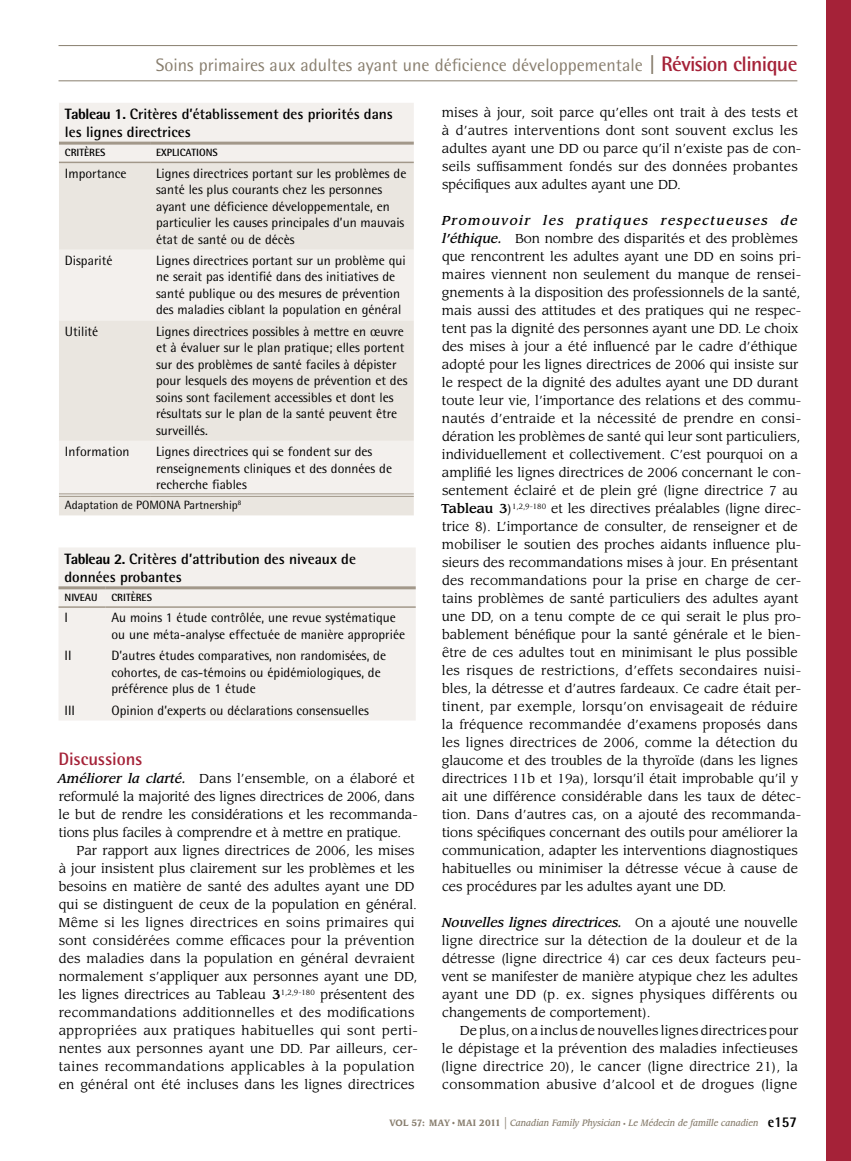
<style>
.page{position:relative;width:851px;height:1161px;background:#fff}
.page>*{position:absolute;margin:0;border:0;box-sizing:border-box;transform-origin:0 0}
.t1{font:18px "Rotis Semi Sans Std";color:#887e6e}
.t2{font:700 18px "Rotis Semi Sans Std";color:#a52238}
.t3{font:700 15px/18px "Rotis Semi Sans Std";color:#000}
.t4{font:13.5px/16.5px "Rotis Semi Sans Std";color:#000}
.t5{font:12.75px/18px "Leawood Std";color:#000}
.t6{font:12px "Rotis Semi Sans Std";color:#000}
.t7{font:700 10.5px "Rotis Semi Sans Std";color:#000}
.t8{font:italic 500 9px "Leawood Std";color:#887e6e;scale:.9 1}
.s1{font-weight:700;font-size:21px}
.s2{font-weight:700;font-size:21px;color:#a52238}
.s3{font-weight:800}
.s4{font-weight:500;font-style:italic}
.s5{font-weight:500}
.s6{font-weight:700;font-style:normal}
.s7{font-family:"Times";font-weight:400;font-style:normal}
.s8{font-weight:400;font-style:normal;font-size:15px}
.s9{font-style:normal;font-size:6px}
.s10{font-family:"Rotis Semi Sans Std";font-weight:800;font-style:normal;font-size:15px;color:#000}
</style>
<div class="page">
<div style="left:826px;top:0;width:24px;height:1161px;background:#a52238"></div>
<hr style="left:58px;top:45px;width:739px;height:1px;background:#887e6e">
<hr style="left:58px;top:80px;width:739px;height:1px;background:#887e6e">
<div style="left:59px;top:103px;width:355px;height:59px;background:#f3f0ed"></div>
<svg style="left:59px;top:163px;width:355px;height:352px;background:#ede9e4"></svg>
<hr style="left:59px;top:142px;width:91px;height:3px;background:#a2988a">
<hr style="left:150px;top:142px;width:264px;height:3px;background:#a2988a">
<hr style="left:59px;top:162px;width:91px;height:1px;background:#a2988a">
<hr style="left:150px;top:162px;width:264px;height:1px;background:#a2988a">
<hr style="left:59px;top:494px;width:91px;height:1px;background:#a2988a">
<hr style="left:59px;top:496px;width:91px;height:1px;background:#a2988a">
<hr style="left:150px;top:494px;width:264px;height:1px;background:#a2988a">
<hr style="left:150px;top:496px;width:264px;height:1px;background:#a2988a">
<div style="left:58px;top:548px;width:358px;height:172px;background:#f3f0ed"></div>
<hr style="left:58px;top:586px;width:47px;height:3px;background:#a2988a">
<hr style="left:105px;top:586px;width:311px;height:3px;background:#a2988a">
<hr style="left:58px;top:606px;width:47px;height:2px;background:#a2988a">
<hr style="left:105px;top:606px;width:311px;height:2px;background:#a2988a">
<h1 class="t1" style="left:156px;top:55px;width:643px">Soins primaires aux adultes ayant une déficience développementale <span class="s1">|</span> <span class="s2">Révision clinique</span></h1>
<p class="t3" style="left:65px;top:105px;width:329px"><span class="s3">Tableau 1.</span> Critères d’établissement des priorités dans les lignes directrices</p>
<p class="t7" style="left:65px;top:146px;width:42px">CRITÈRES</p>
<p class="t7" style="left:156px;top:146px;width:63px">EXPLICATIONS</p>
<p class="t4" style="left:65px;top:165px;width:63px">Importance</p>
<p class="t4" style="left:156px;top:165px;width:252px">Lignes directrices portant sur les problèmes de santé les plus courants chez les personnes ayant une déficience développementale, en particulier les causes principales d’un mauvais état de santé ou de décès</p>
<p class="t4" style="left:65px;top:252px;width:49px">Disparité</p>
<p class="t4" style="left:156px;top:252px;width:251px">Lignes directrices portant sur un problème qui ne serait pas identifié dans des initiatives de santé publique ou des mesures de prévention des maladies ciblant la population en général</p>
<p class="t4" style="left:65px;top:323px;width:35px">Utilité</p>
<p class="t4" style="left:156px;top:323px;width:253px">Lignes directrices possibles à mettre en œuvre et à évaluer sur le plan pratique; elles portent sur des problèmes de santé faciles à dépister pour lesquels des moyens de prévention et des soins sont facilement accessibles et dont les résultats sur le plan de la santé peuvent être surveillés.</p>
<p class="t4" style="left:65px;top:443px;width:66px">Information</p>
<p class="t4" style="left:156px;top:443px;width:237px">Lignes directrices qui se fondent sur des renseignements cliniques et des données de recherche fiables</p>
<p class="t6" style="left:65px;top:498px;width:178px">Adaptation de POMONA Partnership<sup>8</sup></p>
<p class="t3" style="left:64px;top:550px;width:293px"><span class="s3">Tableau 2.</span> Critères d’attribution des niveaux de données probantes</p>
<p class="t7" style="left:64px;top:591px;width:35px">NIVEAU</p>
<p class="t7" style="left:111px;top:591px;width:42px">CRITÈRES</p>
<p class="t4" style="left:64px;top:609px;width:5px">I</p>
<p class="t4" style="left:111px;top:609px;width:295px">Au moins 1 étude contrôlée, une revue systématique ou une méta-analyse effectuée de manière appropriée</p>
<p class="t4" style="left:64px;top:647px;width:9px">II</p>
<p class="t4" style="left:111px;top:647px;width:276px">D’autres études comparatives, non randomisées, de cohortes, de cas-témoins ou épidémiologiques, de préférence plus de 1 étude</p>
<p class="t4" style="left:64px;top:702px;width:12px">III</p>
<p class="t4" style="left:111px;top:702px;width:259px">Opinion d’experts ou déclarations consensuelles</p>
<h1 class="t2" style="left:59px;top:748px;width:85px">Discussions</h1>
<p class="t5" style="left:58px;top:770px;width:361px"><span class="s4">Améliorer la clarté.</span> Dans l’ensemble, on a élaboré et reformulé la majorité des lignes directrices de 2006, dans le but de rendre les considérations et les recommanda&shy;tions plus faciles à comprendre et à mettre en pratique.</p>
<p class="t5" style="left:59px;top:842px;width:361px;text-indent:18px">Par rapport aux lignes directrices de 2006, les mises à jour insistent plus clairement sur les problèmes et les besoins en matière de santé des adultes ayant une DD qui se distinguent de ceux de la population en général.<br>Même si les lignes directrices en soins primaires qui sont considérées comme efficaces pour la prévention des maladies dans la population en général devraient normalement s’appliquer aux personnes ayant une DD, les lignes directrices au Tableau <span class="s5">3</span><sup>1,2,9-180</sup> présentent des recommandations additionnelles et des modifications appropriées aux pratiques habituelles qui sont perti&shy;nentes aux personnes ayant une DD. Par ailleurs, cer&shy;taines recommandations applicables à la population en général ont été incluses dans les lignes directrices</p>
<p class="t5" style="left:442px;top:104px;width:361px">mises à jour, soit parce qu’elles ont trait à des tests et à d’autres interventions dont sont souvent exclus les adultes ayant une DD ou parce qu’il n’existe pas de con&shy;seils suffisamment fondés sur des données probantes spécifiques aux adultes ayant une DD.</p>
<p class="t5" style="left:441px;top:212px;width:361px"><span class="s4">Promouvoir les pratiques respectueuses de l’éthique.</span> Bon nombre des disparités et des problèmes que rencontrent les adultes ayant une DD en soins pri&shy;maires viennent non seulement du manque de rensei&shy;gnements à la disposition des professionnels de la santé, mais aussi des attitudes et des pratiques qui ne respec&shy;tent pas la dignité des personnes ayant une DD. Le choix des mises à jour a été influencé par le cadre d’éthique adopté pour les lignes directrices de 2006 qui insiste sur le respect de la dignité des adultes ayant une DD durant toute leur vie, l’importance des relations et des commu&shy;nautés d’entraide et la nécessité de prendre en consi&shy;dération les problèmes de santé qui leur sont particuliers, individuellement et collectivement. C’est pourquoi on a amplifié les lignes directrices de 2006 concernant le con&shy;sentement éclairé et de plein gré (ligne directrice 7 au <span class="s5">Tableau 3</span>)<sup>1,2,9-180</sup> et les directives préalables (ligne direc&shy;trice 8). L’importance de consulter, de renseigner et de mobiliser le soutien des proches aidants influence plu&shy;sieurs des recommandations mises à jour. En présentant des recommandations pour la prise en charge de cer&shy;tains problèmes de santé particuliers des adultes ayant une DD, on a tenu compte de ce qui serait le plus pro&shy;bablement bénéfique pour la santé générale et le bien&shy;être de ces adultes tout en minimisant le plus possible les risques de restrictions, d’effets secondaires nuisi&shy;bles, la détresse et d’autres fardeaux. Ce cadre était per&shy;tinent, par exemple, lorsqu’on envisageait de réduire la fréquence recommandée d’examens proposés dans les lignes directrices de 2006, comme la détection du glaucome et des troubles de la thyroïde (dans les lignes directrices 11b et 19a), lorsqu’il était improbable qu’il y ait une différence considérable dans les taux de détec&shy;tion. Dans d’autres cas, on a ajouté des recommanda&shy;tions spécifiques concernant des outils pour améliorer la communication, adapter les interventions diagnostiques habituelles ou minimiser la détresse vécue à cause de ces procédures par les adultes ayant une DD.</p>
<p class="t5" style="left:441px;top:914px;width:361px"><span class="s4">Nouvelles lignes directrices.</span> On a ajouté une nouvelle ligne directrice sur la détection de la douleur et de la détresse (ligne directrice 4) car ces deux facteurs peu&shy;vent se manifester de manière atypique chez les adultes ayant une DD (p. ex. signes physiques différents ou changements de comportement).</p>
<p class="t5" style="left:441px;top:1022px;width:359px;text-align:justify;text-indent:19px">De plus, on a inclus de nouvelles lignes directrices pour le dépistage et la prévention des maladies infectieuses (ligne directrice 20), le cancer (ligne directrice 21), la consommation abusive d’alcool et de drogues (ligne</p>
<p class="t8" style="left:389px;top:1118px;width:454px"><span class="s6">Vol 57: MAY</span> <span class="s7">•</span> <span class="s6">MAI 2011</span> <span class="s8">|</span> Canadian Family Physician <span class="s9">•</span> Le Médecin de famille canadien <span class="s10">e157</span></p>
</div>
